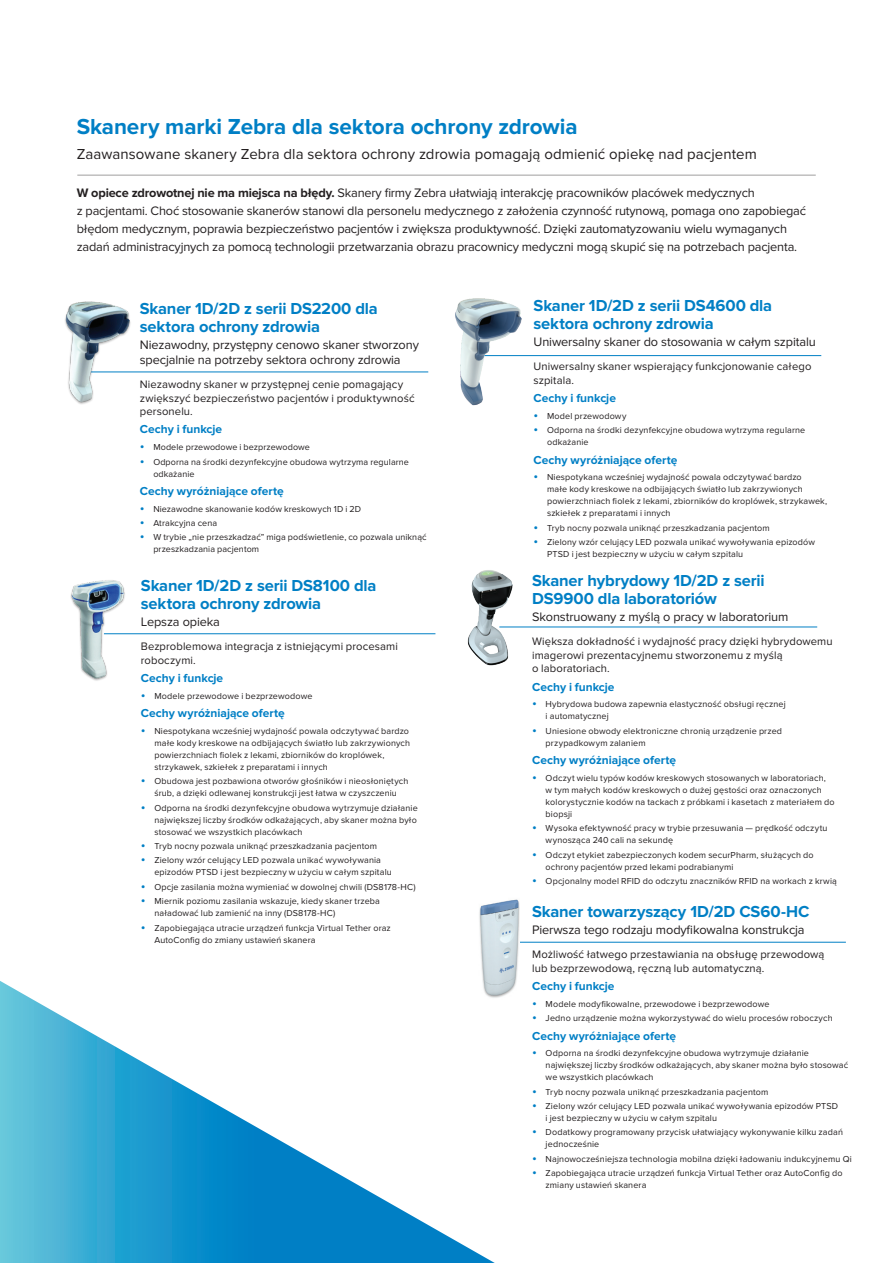
<style>
.page{position:relative;width:893px;height:1263px;background:#fff}
.page>*{position:absolute;margin:0;border:0;box-sizing:border-box;transform-origin:0 0}
.t1{font:700 22.5px "Proxima Nova";letter-spacing:-.005em;color:#007fc5}
.Product_Name{font:700 16.5px/18px "Proxima Nova";letter-spacing:-.005em;color:#007fc5}
.Subhead{font:15px "Proxima Nova";letter-spacing:.005em;color:#231f20}
.body_copy_black{font:12.75px/18px "Proxima Nova";letter-spacing:-.015em;color:#231f20}
.Product_Subhead{font:12.75px/15px "Proxima Nova";letter-spacing:-.01em;color:#231f20}
.Product_Subhead_3{font:700 12px "Proxima Nova";color:#007fc5}
.Product_Body{font:11.25px/13.5px "Proxima Nova";letter-spacing:.01em;color:#231f20}
.t2{font:9px/12px "Proxima Nova";letter-spacing:.015em;color:#231f20}
.s1{font-weight:700}
.s2{font-size:13.5px;color:#007fc5}
</style>
<div class="page">
<hr style="left:77px;top:175px;width:739px;height:1px;background:#a09e9e">
<img style="left:455px;top:298px;width:70px;height:108px">
<hr style="left:485px;top:355px;width:336px;height:1px;background:#007fc5">
<img style="left:467px;top:570px;width:61px;height:96px">
<hr style="left:499px;top:627px;width:318px;height:1px;background:#007fc5">
<hr style="left:104px;top:633px;width:331px;height:1px;background:#007fc5">
<img style="left:70px;top:580px;width:58px;height:101px">
<hr style="left:514px;top:942px;width:332px;height:1px;background:#007fc5">
<img style="left:479px;top:899px;width:41px;height:99px">
<hr style="left:91px;top:372px;width:337px;height:1px;background:#007fc5">
<img style="left:65px;top:301px;width:68px;height:103px">
<svg style="left:0;top:981px;width:495px;height:282px"></svg>
<p class="t1" style="left:77px;top:114px;width:502px">Skanery marki Zebra dla sektora ochrony zdrowia</p>
<p class="Subhead" style="left:77px;top:145px;width:682px">Zaawansowane skanery Zebra dla sektora ochrony zdrowia pomagają odmienić opiekę nad pacjentem</p>
<p class="body_copy_black" style="left:77px;top:184px;width:731px"><span class="s1">W opiece zdrowotnej nie ma miejsca na błędy.</span> Skanery firmy Zebra ułatwiają interakcję pracowników placówek medycznych<br>z pacjentami. Choć stosowanie skanerów stanowi dla personelu medycznego z założenia czynność rutynową, pomaga ono zapobiegać błędom medycznym, poprawia bezpieczeństwo pacjentów i zwiększa produktywność. Dzięki zautomatyzowaniu wielu wymaganych zadań administracyjnych za pomocą technologii przetwarzania obrazu pracownicy medyczni mogą skupić się na potrzebach pacjenta.</p>
<p class="Product_Name" style="left:140px;top:299px;width:239px">Skaner 1D/2D z serii DS2200 dla sektora ochrony zdrowia</p>
<p class="Product_Subhead" style="left:140px;top:337px;width:281px">Niezawodny, przystępny cenowo skaner stworzony specjalnie na potrzeby sektora ochrony zdrowia</p>
<p class="Product_Body" style="left:140px;top:378px;width:276px">Niezawodny skaner w przystępnej cenie pomagający zwiększyć bezpieczeństwo pacjentów i produktywność personelu.</p>
<p class="Product_Subhead_3" style="left:140px;top:423px;width:84px">Cechy i funkcje</p>
<p class="t2" style="left:140px;top:441px;width:172px"><span class="s2">•</span> Modele przewodowe i bezprzewodowe</p>
<p class="t2" style="left:153px;top:456px;width:257px;text-indent:-14px"><span class="s2">•</span> Odporna na środki dezynfekcyjne obudowa wytrzyma regularne odkażanie</p>
<p class="Product_Subhead_3" style="left:140px;top:484px;width:145px">Cechy wyróżniające ofertę</p>
<p class="t2" style="left:140px;top:503px;width:223px"><span class="s2">•</span> Niezawodne skanowanie kodów kreskowych 1D i 2D</p>
<p class="t2" style="left:140px;top:517px;width:79px"><span class="s2">•</span> Atrakcyjna cena</p>
<p class="t2" style="left:153px;top:532px;width:275px;text-indent:-14px"><span class="s2">•</span> W trybie „nie przeszkadzać” miga podświetlenie, co pozwala uniknąć przeszkadzania pacjentom</p>
<p class="Product_Name" style="left:141px;top:576px;width:237px">Skaner 1D/2D z serii DS8100 dla sektora ochrony zdrowia</p>
<p class="Product_Subhead" style="left:141px;top:614px;width:81px">Lepsza opieka</p>
<p class="Product_Body" style="left:141px;top:640px;width:258px">Bezproblemowa integracja z istniejącymi procesami roboczymi.</p>
<p class="Product_Subhead_3" style="left:141px;top:671px;width:84px">Cechy i funkcje</p>
<p class="t2" style="left:141px;top:690px;width:173px"><span class="s2">•</span> Modele przewodowe i bezprzewodowe</p>
<p class="Product_Subhead_3" style="left:141px;top:706px;width:145px">Cechy wyróżniające ofertę</p>
<p class="t2" style="left:154px;top:725px;width:257px;text-indent:-14px"><span class="s2">•</span> Niespotykana wcześniej wydajność powala odczytywać bardzo małe kody kreskowe na odbijających światło lub zakrzywionych powierzchniach fiolek z lekami, zbiorników do kroplówek, strzykawek, szkiełek z preparatami i innych</p>
<p class="t2" style="left:141px;top:775px;width:269px;text-align:center"><span class="s2">•</span> Obudowa jest pozbawiona otworów głośników i nieosłoniętych śrub, a dzięki odlewanej konstrukcji jest łatwa w czyszczeniu</p>
<p class="t2" style="left:154px;top:802px;width:265px;text-align:justify;text-indent:-14px"><span class="s2">•</span> Odporna na środki dezynfekcyjne obudowa wytrzymuje działanie największej liczby środków odkażających, aby skaner można było stosować we wszystkich placówkach</p>
<p class="t2" style="left:141px;top:840px;width:238px"><span class="s2">•</span> Tryb nocny pozwala uniknąć przeszkadzania pacjentom</p>
<p class="t2" style="left:154px;top:854px;width:239px;text-indent:-14px"><span class="s2">•</span> Zielony wzór celujący LED pozwala unikać wywoływania epizodów PTSD i jest bezpieczny w użyciu w całym szpitalu</p>
<p class="t2" style="left:141px;top:881px;width:276px"><span class="s2">•</span> Opcje zasilania można wymieniać w dowolnej chwili (DS8178-HC)</p>
<p class="t2" style="left:154px;top:895px;width:227px;text-indent:-14px"><span class="s2">•</span> Miernik poziomu zasilania wskazuje, kiedy skaner trzeba naładować lub zamienić na inny (DS8178-HC)</p>
<p class="t2" style="left:154px;top:922px;width:238px;text-indent:-14px"><span class="s2">•</span> Zapobiegająca utracie urządzeń funkcja Virtual Tether oraz<br>AutoConfig do zmiany ustawień skanera</p>
<p class="Product_Name" style="left:534px;top:297px;width:240px">Skaner 1D/2D z serii DS4600 dla sektora ochrony zdrowia</p>
<p class="Product_Subhead" style="left:534px;top:334px;width:284px">Uniwersalny skaner do stosowania w całym szpitalu</p>
<p class="Product_Body" style="left:534px;top:360px;width:279px">Uniwersalny skaner wspierający funkcjonowanie całego szpitala.</p>
<p class="Product_Subhead_3" style="left:534px;top:391px;width:84px">Cechy i funkcje</p>
<p class="t2" style="left:534px;top:410px;width:94px"><span class="s2">•</span> Model przewodowy</p>
<p class="t2" style="left:547px;top:424px;width:260px;text-indent:-14px"><span class="s2">•</span> Odporna na środki dezynfekcyjne obudowa wytrzyma regularne odkażanie</p>
<p class="Product_Subhead_3" style="left:534px;top:453px;width:145px">Cechy wyróżniające ofertę</p>
<p class="t2" style="left:547px;top:471px;width:282px;text-indent:-14px"><span class="s2">•</span> Niespotykana wcześniej wydajność powala odczytywać bardzo<br>małe kody kreskowe na odbijających światło lub zakrzywionych powierzchniach fiolek z lekami, zbiorników do kroplówek, strzykawek, szkiełek z preparatami i innych</p>
<p class="t2" style="left:534px;top:522px;width:238px"><span class="s2">•</span> Tryb nocny pozwala uniknąć przeszkadzania pacjentom</p>
<p class="t2" style="left:547px;top:536px;width:269px;text-indent:-14px"><span class="s2">•</span> Zielony wzór celujący LED pozwala unikać wywoływania epizodów<br>PTSD i jest bezpieczny w użyciu w całym szpitalu</p>
<p class="Product_Name" style="left:532px;top:571px;width:234px">Skaner hybrydowy 1D/2D z serii<br>DS9900 dla laboratoriów</p>
<p class="Product_Subhead" style="left:532px;top:609px;width:258px">Skonstruowany z myślą o pracy w laboratorium</p>
<p class="Product_Body" style="left:532px;top:635px;width:302px">Większa dokładność i wydajność pracy dzięki hybrydowemu imagerowi prezentacyjnemu stworzonemu z myślą<br>o laboratoriach.</p>
<p class="Product_Subhead_3" style="left:532px;top:680px;width:84px">Cechy i funkcje</p>
<p class="t2" style="left:546px;top:698px;width:242px;text-indent:-14px"><span class="s2">•</span> Hybrydowa budowa zapewnia elastyczność obsługi ręcznej i automatycznej</p>
<p class="t2" style="left:546px;top:725px;width:238px;text-indent:-14px"><span class="s2">•</span> Uniesione obwody elektroniczne chronią urządzenie przed przypadkowym zalaniem</p>
<p class="Product_Subhead_3" style="left:532px;top:753px;width:145px">Cechy wyróżniające ofertę</p>
<p class="t2" style="left:546px;top:772px;width:291px;text-indent:-14px"><span class="s2">•</span> Odczyt wielu typów kodów kreskowych stosowanych w laboratoriach, w tym małych kodów kreskowych o dużej gęstości oraz oznaczonych kolorystycznie kodów na tackach z próbkami i kasetach z materiałem do biopsji</p>
<p class="t2" style="left:546px;top:822px;width:283px;text-indent:-14px"><span class="s2">•</span> Wysoka efektywność pracy w trybie przesuwania — prędkość odczytu wynosząca 240 cali na sekundę</p>
<p class="t2" style="left:546px;top:849px;width:269px;text-indent:-14px"><span class="s2">•</span> Odczyt etykiet zabezpieczonych kodem securPharm, służących do ochrony pacjentów przed lekami podrabianymi</p>
<p class="t2" style="left:532px;top:875px;width:306px"><span class="s2">•</span> Opcjonalny model RFID do odczytu znaczników RFID na workach z krwią</p>
<p class="Product_Name" style="left:532px;top:902px;width:279px">Skaner towarzyszący 1D/2D CS60-HC</p>
<p class="Product_Subhead" style="left:532px;top:922px;width:274px">Pierwsza tego rodzaju modyfikowalna konstrukcja</p>
<p class="Product_Body" style="left:532px;top:948px;width:294px">Możliwość łatwego przestawiania na obsługę przewodową lub bezprzewodową, ręczną lub automatyczną.</p>
<p class="Product_Subhead_3" style="left:532px;top:979px;width:84px">Cechy i funkcje</p>
<p class="t2" style="left:532px;top:998px;width:239px"><span class="s2">•</span> Modele modyfikowalne, przewodowe i bezprzewodowe</p>
<p class="t2" style="left:532px;top:1012px;width:302px"><span class="s2">•</span> Jedno urządzenie można wykorzystywać do wielu procesów roboczych</p>
<p class="Product_Subhead_3" style="left:532px;top:1028px;width:145px">Cechy wyróżniające ofertę</p>
<p class="t2" style="left:546px;top:1047px;width:304px;text-indent:-14px"><span class="s2">•</span> Odporna na środki dezynfekcyjne obudowa wytrzymuje działanie największej liczby środków odkażających, aby skaner można było stosować we wszystkich placówkach</p>
<p class="t2" style="left:532px;top:1086px;width:238px"><span class="s2">•</span> Tryb nocny pozwala uniknąć przeszkadzania pacjentom</p>
<p class="t2" style="left:546px;top:1100px;width:294px;text-indent:-14px"><span class="s2">•</span> Zielony wzór celujący LED pozwala unikać wywoływania epizodów PTSD i jest bezpieczny w użyciu w całym szpitalu</p>
<p class="t2" style="left:546px;top:1126px;width:299px;text-indent:-14px"><span class="s2">•</span> Dodatkowy programowany przycisk ułatwiający wykonywanie kilku zadań jednocześnie</p>
<p class="t2" style="left:532px;top:1153px;width:321px"><span class="s2">•</span> Najnowocześniejsza technologia mobilna dzięki ładowaniu indukcyjnemu Qi</p>
<p class="t2" style="left:546px;top:1167px;width:298px;text-indent:-14px"><span class="s2">•</span> Zapobiegająca utracie urządzeń funkcja Virtual Tether oraz AutoConfig do zmiany ustawień skanera</p>
</div>
